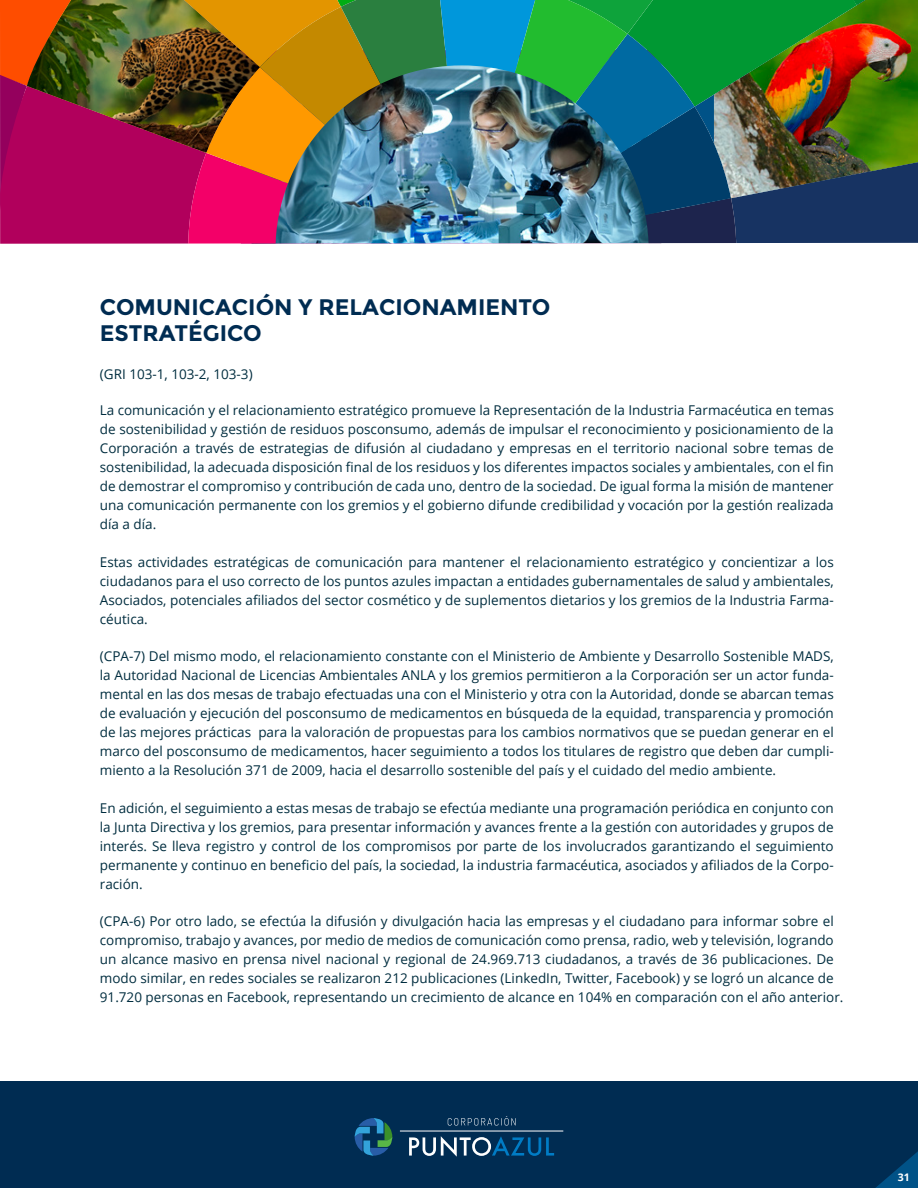
<style>
.page{position:relative;width:918px;height:1188px;background:#fff}
.page>*{position:absolute;margin:0;border:0;box-sizing:border-box;transform-origin:0 0}
.t1{font:700 22.5px/26px "Montserrat";color:#002c52}
.t2{font:13.5px/18.9px "Open Sans";color:#002d3f;text-align:justify}
.t3{font:700 10.5px "Open Sans";color:#fff}
</style>
<div class="page">
<div style="left:0;top:1081px;width:918px;height:107px;background:#002c52"></div>
<svg style="left:409px;top:1136px;width:145px;height:21px"></svg>
<svg style="left:448px;top:1116px;width:68px;height:10px"></svg>
<hr style="left:400px;top:1131px;width:163px;height:1px;background:#fff">
<svg style="left:355px;top:1118px;width:37px;height:38px"></svg>
<img style="left:0;top:0;width:918px;height:244px">
<img style="left:27px;top:0;width:233px;height:153px">
<img style="left:714px;top:0;width:204px;height:198px">
<svg style="left:875px;top:1151px;width:43px;height:37px"></svg>
<h1 class="t1" style="left:100px;top:294px;width:452px">COMUNICACIÓN Y RELACIONAMIENTO<br>ESTRATÉGICO</h1>
<p class="t2" style="left:100px;top:364px;width:154px">(GRI 103-1, 103-2, 103-3)</p>
<p class="t2" style="left:100px;top:401px;width:735px">La comunicación y el relacionamiento estratégico promueve la Representación de la Industria Farmacéutica en temas de sostenibilidad y gestión de residuos posconsumo, además de impulsar el reconocimiento y posicionamiento de la Corporación a través de estrategias de difusión al ciudadano y empresas en el territorio nacional sobre temas de sostenibilidad, la adecuada disposición final de los residuos y los diferentes impactos sociales y ambientales, con el fin de demostrar el compromiso y contribución de cada uno, dentro de la sociedad. De igual forma la misión de mantener una comunicación permanente con los gremios y el gobierno difunde credibilidad y vocación por la gestión realizada día a día.</p>
<p class="t2" style="left:100px;top:552px;width:735px">Estas actividades estratégicas de comunicación para mantener el relacionamiento estratégico y concientizar a los ciudadanos para el uso correcto de los puntos azules impactan a entidades gubernamentales de salud y ambientales, Asociados, potenciales afiliados del sector cosmético y de suplementos dietarios y los gremios de la Industria Farma&shy;céutica.</p>
<p class="t2" style="left:100px;top:647px;width:735px">(CPA-7) Del mismo modo, el relacionamiento constante con el Ministerio de Ambiente y Desarrollo Sostenible MADS, la Autoridad Nacional de Licencias Ambientales ANLA y los gremios permitieron a la Corporación ser un actor funda&shy;mental en las dos mesas de trabajo efectuadas una con el Ministerio y otra con la Autoridad, donde se abarcan temas de evaluación y ejecución del posconsumo de medicamentos en búsqueda de la equidad, transparencia y promoción de las mejores prácticas para la valoración de propuestas para los cambios normativos que se puedan generar en el marco del posconsumo de medicamentos, hacer seguimiento a todos los titulares de registro que deben dar cumpli&shy;miento a la Resolución 371 de 2009, hacia el desarrollo sostenible del país y el cuidado del medio ambiente.</p>
<p class="t2" style="left:100px;top:798px;width:735px">En adición, el seguimiento a estas mesas de trabajo se efectúa mediante una programación periódica en conjunto con la Junta Directiva y los gremios, para presentar información y avances frente a la gestión con autoridades y grupos de interés. Se lleva registro y control de los compromisos por parte de los involucrados garantizando el seguimiento permanente y continuo en beneficio del país, la sociedad, la industria farmacéutica, asociados y afiliados de la Corpo&shy;ración.</p>
<p class="t2" style="left:100px;top:912px;width:745px;text-align:left">(CPA-6) Por otro lado, se efectúa la difusión y divulgación hacia las empresas y el ciudadano para informar sobre el compromiso, trabajo y avances, por medio de medios de comunicación como prensa, radio, web y televisión, logrando un alcance masivo en prensa nivel nacional y regional de 24.969.713 ciudadanos, a través de 36 publicaciones. De modo similar, en redes sociales se realizaron 212 publicaciones (LinkedIn, Twitter, Facebook) y se logró un alcance de 91.720 personas en Facebook, representando un crecimiento de alcance en 104% en comparación con el año anterior.</p>
<p class="t3" style="left:898px;top:1169px;width:13px">31</p>
</div>
